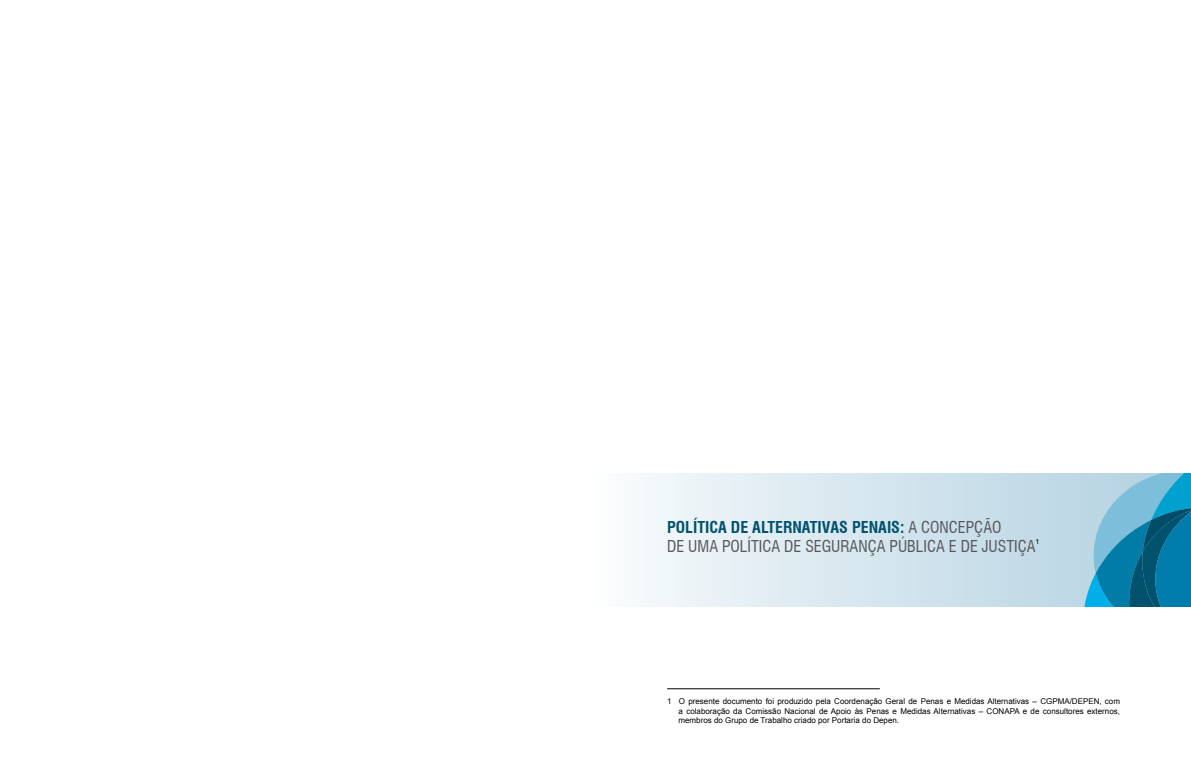
<style>
.page{position:relative;width:1191px;height:780px;background:#fff}
.page>*{position:absolute;margin:0;border:0;box-sizing:border-box;transform-origin:0 0}
.t1{font:condensed 16px/19.2px "Swiss 721 BT";color:#58595b}
.t2{font:8px/9.6px "Arial";color:#000;text-align:justify}
.t3{font:7px "Arial";color:#000}
.s1{font-weight:700;color:#00526d}
</style>
<div class="page">
<svg style="left:637px;top:473px;width:441px;height:134px;background:#d8e7ef"></svg>
<svg style="left:1078px;top:473px;width:112px;height:134px;background:#469cbc"></svg>
<hr style="left:667px;top:688px;width:213px;height:1px;background:#000">
<h1 class="t1" style="left:667px;top:517px;width:370px"><span class="s1">POLÍTICA DE ALTERNATIVAS PENAIS:</span> A CONCEPÇÃO<br>DE UMA POLÍTICA DE SEGURANÇA PÚBLICA E DE JUSTIÇA</h1>
<p class="t3" style="left:1035px;top:537px;width:5px">1</p>
<p class="t2" style="left:678px;top:696px;width:443px;text-indent:-11px">1 O presente documento foi produzido pela Coordenação Geral de Penas e Medidas Alternativas – CGPMA/DEPEN, com a colaboração da Comissão Nacional de Apoio às Penas e Medidas Alternativas – CONAPA e de consultores externos, membros do Grupo de Trabalho criado por Portaria do Depen.</p>
</div>
